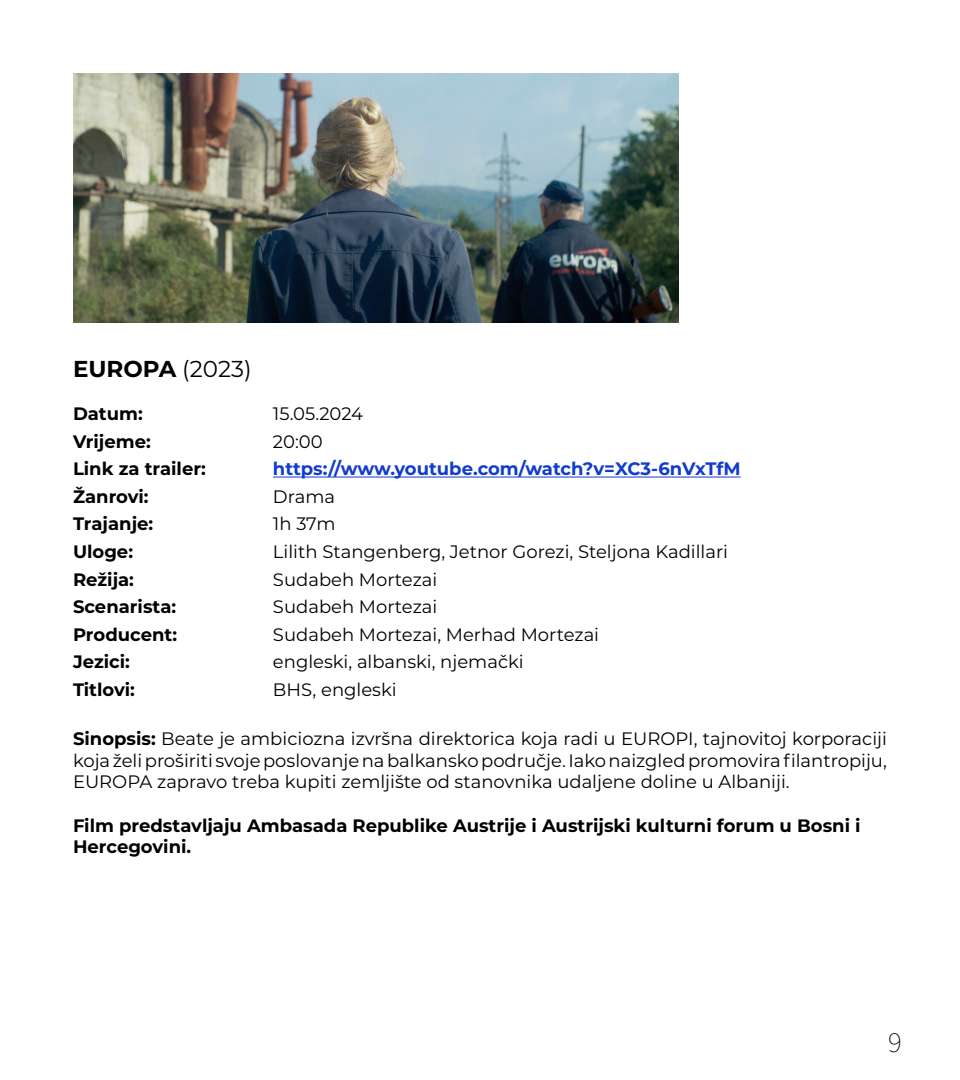
<style>
.page{position:relative;width:960px;height:1080px;background:#fff}
.page>*{position:absolute;margin:0;border:0;box-sizing:border-box;transform-origin:0 0}
.t1{font:200 29px "Source Sans Pro";color:#000}
.t2{font:700 23px "Montserrat";color:#000}
.t3{font:18px/21.6px "Montserrat";color:#000;text-align:justify}
.t4{font:700 18px/21.6px "Montserrat";color:#000}
.t5{font:700 18px "Montserrat";color:#113ccc}
.s1{font-weight:400}
.s2{font-weight:700}
</style>
<div class="page">
<hr style="left:273px;top:477px;width:468px;height:1px;background:#113ccc">
<img style="left:73px;top:73px;width:606px;height:250px">
<p class="t2" style="left:73px;top:352px;width:180px">EUROPA <span class="s1">(2023)</span></p>
<p class="t4" style="left:73px;top:402px;width:71px">Datum:</p>
<p class="t3" style="left:273px;top:402px;width:92px">15.05.2024</p>
<p class="t4" style="left:73px;top:430px;width:79px">Vrijeme:</p>
<p class="t3" style="left:273px;top:430px;width:51px">20:00</p>
<p class="t4" style="left:73px;top:457px;width:135px">Link za trailer:</p>
<p class="t5" style="left:273px;top:456px;width:469px">https://www.youtube.com/watch?v=XC3-6nVxTfM</p>
<p class="t4" style="left:73px;top:485px;width:77px">Žanrovi:</p>
<p class="t3" style="left:273px;top:485px;width:64px">Drama</p>
<p class="t4" style="left:73px;top:512px;width:82px">Trajanje:</p>
<p class="t3" style="left:273px;top:513px;width:64px">1h 37m</p>
<p class="t4" style="left:73px;top:540px;width:62px">Uloge:</p>
<p class="t3" style="left:273px;top:540px;width:457px">Lilith Stangenberg, Jetnor Gorezi, Steljona Kadillari</p>
<p class="t4" style="left:73px;top:568px;width:63px">Režija:</p>
<p class="t3" style="left:273px;top:568px;width:166px">Sudabeh Mortezai</p>
<p class="t4" style="left:73px;top:595px;width:105px">Scenarista:</p>
<p class="t3" style="left:273px;top:595px;width:166px">Sudabeh Mortezai</p>
<p class="t4" style="left:73px;top:623px;width:106px">Producent:</p>
<p class="t3" style="left:273px;top:623px;width:328px">Sudabeh Mortezai, Merhad Mortezai</p>
<p class="t4" style="left:73px;top:650px;width:58px">Jezici:</p>
<p class="t3" style="left:273px;top:651px;width:252px">engleski, albanski, njemački</p>
<p class="t4" style="left:73px;top:678px;width:63px">Titlovi:</p>
<p class="t3" style="left:273px;top:678px;width:125px">BHS, engleski</p>
<p class="t3" style="left:73px;top:727px;width:816px"><span class="s2">Sinopsis:</span> Beate je ambiciozna izvršna direktorica koja radi u EUROPI, tajnovitoj korporaciji koja želi proširiti svoje poslovanje na balkansko područje. Iako naizgled promovira filantropiju, EUROPA zapravo treba kupiti zemljište od stanovnika udaljene doline u Albaniji.</p>
<p class="t4" style="left:73px;top:813px;width:789px">Film predstavljaju Ambasada Republike Austrije i Austrijski kulturni forum u Bosni i<br>Hercegovini.</p>
<h1 class="t1" style="left:888px;top:1025px;width:15px">9</h1>
</div>
